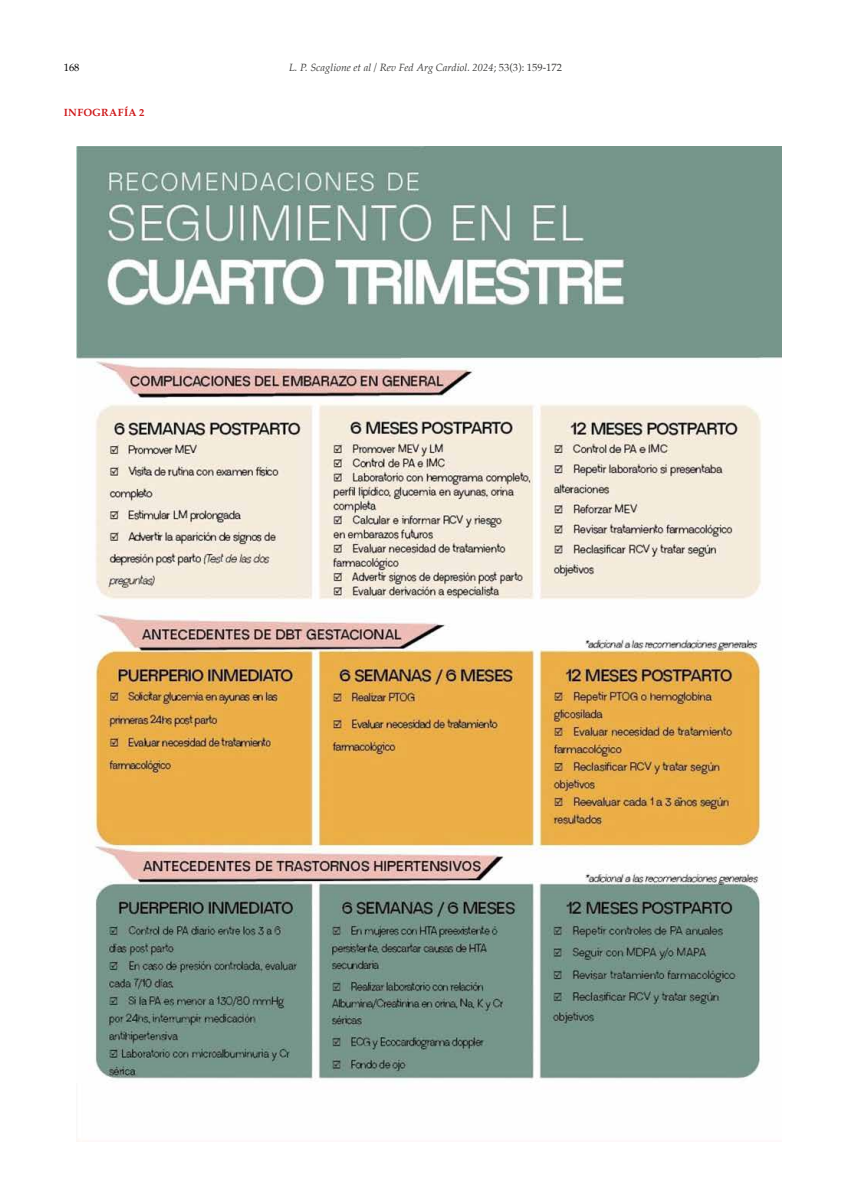
<style>
.page{position:relative;width:851px;height:1191px;background:#fff}
.page>*{position:absolute;margin:0;border:0;box-sizing:border-box;transform-origin:0 0}
.t1{font:italic 10.5px "Palatino";color:#3c3c3b}
.t2{font:700 10.5px "Palatino";letter-spacing:.035em;color:#cd1719}
.t3{font:10.5px "Palatino";color:#000}
.s1{font-style:normal}
</style>
<div class="page">
<img style="left:76px;top:146px;width:705px;height:995px">
<p class="t3" style="left:64px;top:58px;width:17px">168</p>
<p class="t1" style="left:289px;top:58px;width:274px">L. P. Scaglione et al / Rev Fed Arg Cardiol. 2024<span class="s1">; 53(3): 159-172</span></p>
<p class="t2" style="left:64px;top:103px;width:82px">INFOGRAFÍA 2</p>
</div>
